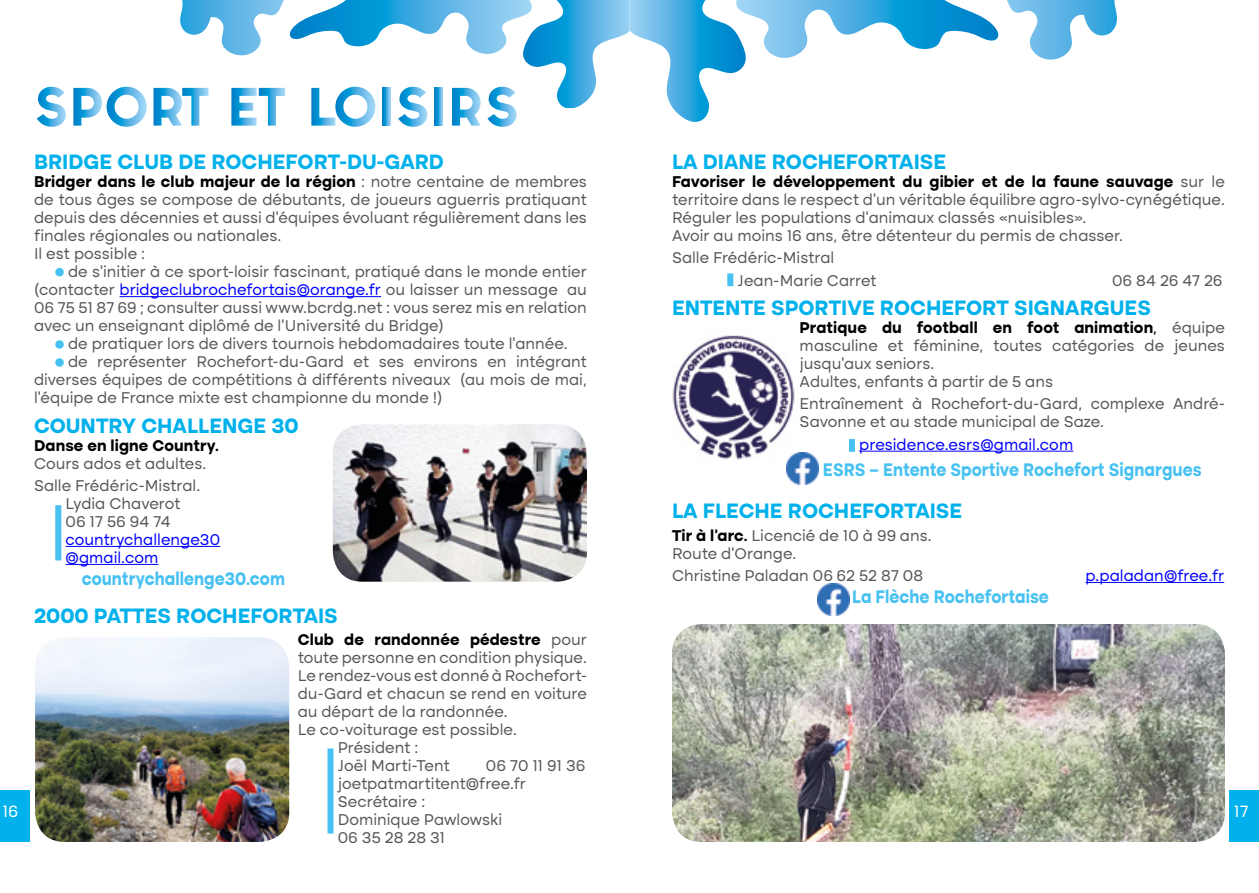
<style>
.page{position:relative;width:1259px;height:893px;background:#fff}
.page>*{position:absolute;margin:0;border:0;box-sizing:border-box;transform-origin:0 0}
.t1{font:700 21px "Altone Trial";color:#00b1eb}
.t2{font:700 18.3px "Altone Trial";color:#47c1f1;scale:.9 1}
.t3{font:16.5px "Altone Trial";color:#fff}
.t4{font:15.75px/18px "Altone Trial";color:#575756}
.t5{font:15.75px/18px "Altone Trial";color:#00f}
.t6{font:700 15.75px "Altone Trial";letter-spacing:.01em;color:#000}
.s1{font-weight:700;color:#000}
.s2{color:#00f}
.s3{font-weight:400;color:#575756}
.s4{color:#000}
</style>
<div class="page">
<div style="left:0;top:791px;width:30px;height:51px;background:#00b1eb"></div>
<div style="left:1229px;top:791px;width:30px;height:51px;background:#00b1eb"></div>
<hr style="left:859px;top:451px;width:214px;height:1px;background:#00f">
<hr style="left:1085px;top:582px;width:139px;height:1px;background:#00f">
<svg style="left:37px;top:87px;width:29px;height:40px"></svg>
<svg style="left:73px;top:87px;width:74px;height:40px"></svg>
<hr style="left:120px;top:296px;width:261px;height:1px;background:#00f">
<hr style="left:66px;top:546px;width:154px;height:1px;background:#00f">
<hr style="left:66px;top:564px;width:92px;height:1px;background:#00f">
<svg style="left:1007px;top:0;width:110px;height:60px"></svg>
<svg style="left:153px;top:0;width:846px;height:127px"></svg>
<img style="left:35px;top:637px;width:254px;height:205px">
<div style="left:55px;top:268px;width:9px;height:8px;background:#47c1f1;border-radius:50%"></div>
<div style="left:55px;top:340px;width:9px;height:9px;background:#47c1f1;border-radius:50%"></div>
<div style="left:55px;top:358px;width:9px;height:9px;background:#47c1f1;border-radius:50%"></div>
<div style="left:727px;top:273px;width:6px;height:13px;background:#47c1f1"></div>
<div style="left:849px;top:439px;width:6px;height:13px;background:#47c1f1"></div>
<div style="left:55px;top:505px;width:6px;height:55px;background:#47c1f1"></div>
<div style="left:327px;top:748px;width:6px;height:86px;background:#47c1f1"></div>
<img style="left:672px;top:335px;width:127px;height:128px">
<img style="left:672px;top:624px;width:553px;height:218px">
<img style="left:333px;top:424px;width:254px;height:158px">
<img style="left:787px;top:453px;width:31px;height:32px">
<img style="left:817px;top:584px;width:32px;height:32px">
<h1 class="t1" style="left:34px;top:152px;width:411px">BRIDGE CLUB DE ROCHEFORT-DU-GARD</h1>
<p class="t4" style="left:34px;top:174px;width:554px"><span class="s1">Bridger dans le club majeur de la région</span> : notre centaine de membres de tous âges se compose de débutants, de joueurs aguerris pratiquant depuis des décennies et aussi d’équipes évoluant régulièrement dans les finales régionales ou nationales.<br>Il est possible :</p>
<p class="t4" style="left:34px;top:264px;width:554px;text-align:justify;text-indent:34px">de s’initier à ce sport-loisir fascinant, pratiqué dans le monde entier (contacter <span class="s2">bridgeclubrochefortais@orange.fr</span> ou laisser un message au 06 75 51 87 69 ; consulter aussi www.bcrdg.net : vous serez mis en relation avec un enseignant diplômé de l’Université du Bridge)</p>
<p class="t4" style="left:68px;top:336px;width:501px">de pratiquer lors de divers tournois hebdomadaires toute l’année.</p>
<p class="t4" style="left:68px;top:354px;width:520px">de représenter Rochefort-du-Gard et ses environs en intégrant</p>
<p class="t4" style="left:34px;top:372px;width:554px">diverses équipes de compétitions à différents niveaux (au mois de mai,</p>
<p class="t4" style="left:34px;top:390px;width:410px">l’équipe de France mixte est championne du monde !)</p>
<h1 class="t1" style="left:34px;top:416px;width:266px">COUNTRY CHALLENGE 30</h1>
<p class="t6" style="left:34px;top:438px;width:186px">Danse en ligne Country.</p>
<p class="t4" style="left:34px;top:453px;width:174px;line-height:22.2px">Cours ados et adultes.<br>Salle Frédéric-Mistral.</p>
<p class="t4" style="left:66px;top:495px;width:117px">Lydia Chaverot<br>06 17 56 94 74</p>
<p class="t5" style="left:66px;top:531px;width:156px">countrychallenge30 @gmail.com</p>
<p class="t2" style="left:82px;top:571px;width:227px">countrychallenge30.com</p>
<h1 class="t1" style="left:34px;top:606px;width:305px">2000 PATTES ROCHEFORTAIS</h1>
<p class="t6" style="left:298px;top:633px;width:291px">Club de randonnée pédestre <span class="s3">pour</span></p>
<p class="t4" style="left:298px;top:650px;width:291px">toute personne en condition physique.</p>
<p class="t4" style="left:298px;top:668px;width:291px">Le rendez-vous est donné à Rochefort-</p>
<p class="t4" style="left:298px;top:686px;width:291px">du-Gard et chacun se rend en voiture</p>
<p class="t4" style="left:298px;top:704px;width:211px">au départ de la randonnée.</p>
<p class="t4" style="left:298px;top:722px;width:221px">Le co-voiturage est possible.</p>
<p class="t4" style="left:338px;top:740px;width:82px">Président :</p>
<p class="t4" style="left:338px;top:758px;width:114px">Joël Marti-Tent</p>
<h1 class="t1" style="left:672px;top:152px;width:275px">LA DIANE ROCHEFORTAISE</h1>
<p class="t4" style="left:672px;top:174px;width:554px"><span class="s1">Favoriser le développement du gibier et de la faune sauvage</span> sur le territoire dans le respect d’un véritable équilibre agro-sylvo-cynégétique.<br>Réguler les populations d’animaux classés «nuisibles».<br>Avoir au moins 16 ans, être détenteur du permis de chasser.</p>
<p class="t4" style="left:737px;top:248px;width:141px;line-height:22.2px;text-indent:-66px">Salle Frédéric-Mistral<br>Jean-Marie Carret</p>
<p class="t4" style="left:1112px;top:272px;width:112px">06 84 26 47 26</p>
<h1 class="t1" style="left:672px;top:298px;width:480px">ENTENTE SPORTIVE ROCHEFORT SIGNARGUES</h1>
<p class="t4" style="left:799px;top:320px;width:427px"><span class="s1">Pratique du football en foot animation</span><span class="s4">,</span> équipe masculine et féminine, toutes catégories de jeunes jusqu’aux seniors.<br>Adultes, enfants à partir de 5 ans</p>
<p class="t4" style="left:799px;top:396px;width:427px">Entraînement à Rochefort-du-Gard, complexe André-<br>Savonne et au stade municipal de Saze.</p>
<p class="t5" style="left:859px;top:436px;width:216px">presidence.esrs@gmail.com</p>
<p class="t2" style="left:823px;top:462px;width:422px">ESRS – Entente Sportive Rochefort Signargues</p>
<h1 class="t1" style="left:672px;top:502px;width:292px">LA FLECHE ROCHEFORTAISE</h1>
<p class="t4" style="left:672px;top:527px;width:261px"><span class="s1">Tir à l’arc.</span> Licencié de 10 à 99 ans.<br>Route d’Orange.</p>
<p class="t4" style="left:672px;top:567px;width:253px">Christine Paladan 06 62 52 87 08</p>
<p class="t5" style="left:1085px;top:567px;width:140px">p.paladan@free.fr</p>
<p class="t2" style="left:852px;top:589px;width:220px">La Flèche Rochefortaise</p>
<p class="t4" style="left:338px;top:758px;width:249px;text-indent:148px">06 70 11 91 36 joetpatmartitent@free.fr<br>Secrétaire :<br>Dominique Pawlowski<br>06 35 28 28 31</p>
<p class="t3" style="left:2px;top:804px;width:17px">16</p>
<p class="t3" style="left:1234px;top:804px;width:16px">17</p>
</div>
